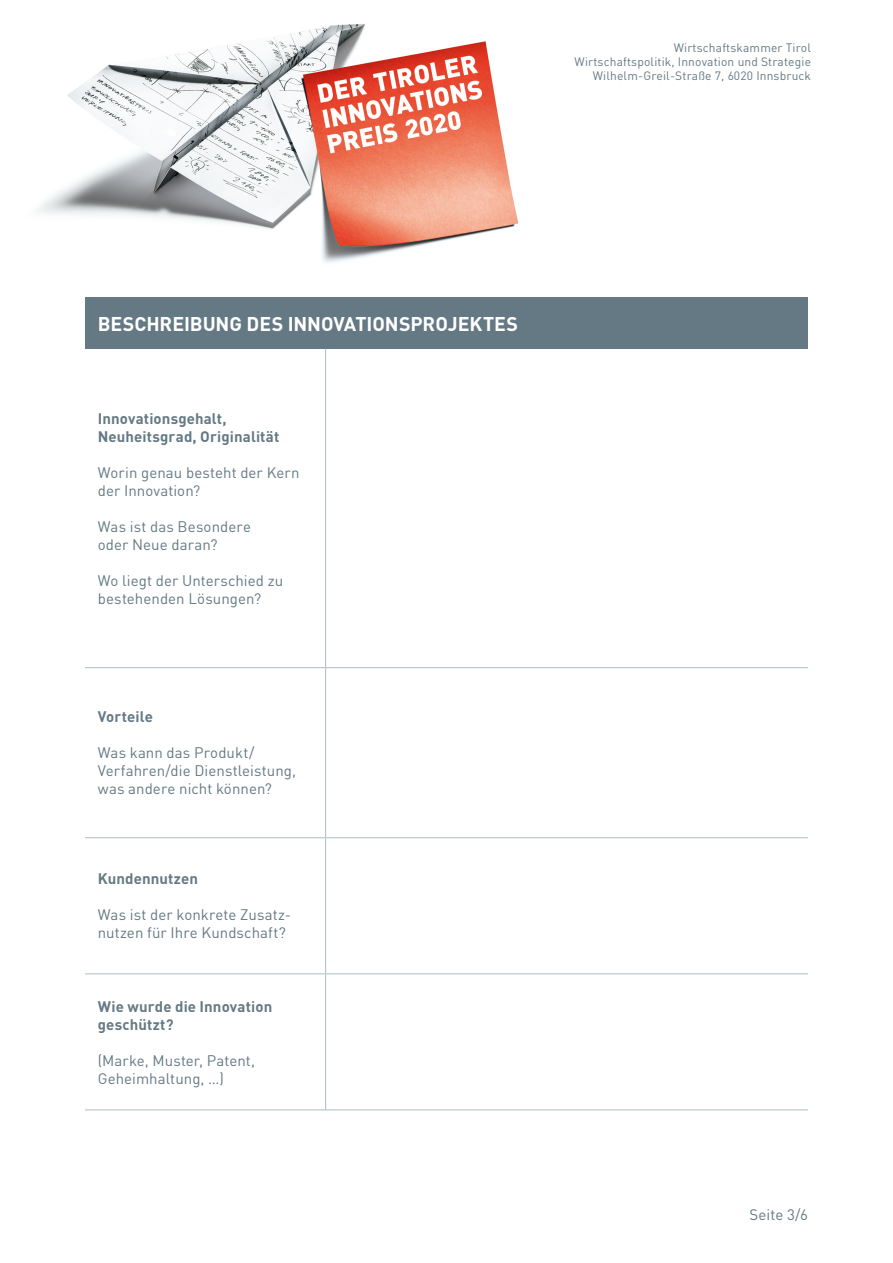
<style>
.page{position:relative;width:893px;height:1263px;background:#fff}
.page>*{position:absolute;margin:0;border:0;box-sizing:border-box;transform-origin:0 0}
.t1{font:700 19.5px "DIN";color:#fff}
.t2{font:15px/18px "DIN";letter-spacing:.005em;color:#647984}
.t3{font:700 15px/18px "DIN";letter-spacing:.01em;color:#647984}
.t4{font:12px/14.4px "DIN";letter-spacing:.015em;color:#647984;text-align:right}
</style>
<div class="page">
<div style="left:85px;top:298px;width:723px;height:51px;background:#647984"></div>
<hr style="left:325px;top:349px;width:1px;height:318px;background:#aebcc5">
<hr style="left:325px;top:668px;width:1px;height:169px;background:#aebcc5">
<hr style="left:325px;top:838px;width:1px;height:135px;background:#aebcc5">
<hr style="left:325px;top:974px;width:1px;height:135px;background:#aebcc5">
<hr style="left:85px;top:667px;width:241px;height:1px;background:#aebcc5">
<hr style="left:326px;top:667px;width:482px;height:1px;background:#aebcc5">
<hr style="left:85px;top:837px;width:241px;height:1px;background:#aebcc5">
<hr style="left:326px;top:837px;width:482px;height:1px;background:#aebcc5">
<hr style="left:85px;top:973px;width:241px;height:1px;background:#aebcc5">
<hr style="left:326px;top:973px;width:482px;height:1px;background:#aebcc5">
<hr style="left:85px;top:1109px;width:241px;height:1px;background:#aebcc5">
<hr style="left:326px;top:1109px;width:482px;height:1px;background:#aebcc5">
<img style="left:38px;top:24px;width:481px;height:239px">
<p class="t4" style="left:575px;top:40px;width:238px">Wirtschaftskammer Tirol<br>Wirtschaftspolitik, Innovation und Strategie<br>Wilhelm-Greil-Straße 7, 6020 Innsbruck</p>
<h1 class="t1" style="left:98px;top:311px;width:422px">BESCHREIBUNG DES INNOVATIONSPROJEKTES</h1>
<p class="t3" style="left:98px;top:409px;width:183px">Innovationsgehalt,<br>Neuheitsgrad, Originalität</p>
<p class="t2" style="left:98px;top:463px;width:203px">Worin genau besteht der Kern der Innovation?</p>
<p class="t2" style="left:98px;top:517px;width:155px">Was ist das Besondere oder Neue daran?</p>
<p class="t2" style="left:98px;top:571px;width:187px">Wo liegt der Unterschied zu bestehenden Lösungen?</p>
<p class="t3" style="left:98px;top:707px;width:57px">Vorteile</p>
<p class="t2" style="left:98px;top:744px;width:200px">Was kann das Produkt/<br>Verfahren/die Dienstleistung, was andere nicht können?</p>
<p class="t3" style="left:98px;top:869px;width:102px">Kundennutzen</p>
<p class="t2" style="left:98px;top:906px;width:193px">Was ist der konkrete Zusatz&shy;nutzen für Ihre Kundschaft?</p>
<p class="t3" style="left:98px;top:996px;width:176px">Wie wurde die Innovation geschützt?</p>
<p class="t2" style="left:98px;top:1051px;width:159px">(Marke, Muster, Patent,<br>Geheimhaltung, …)</p>
<p class="t2" style="left:749px;top:1206px;width:60px">Seite 3/6</p>
</div>
